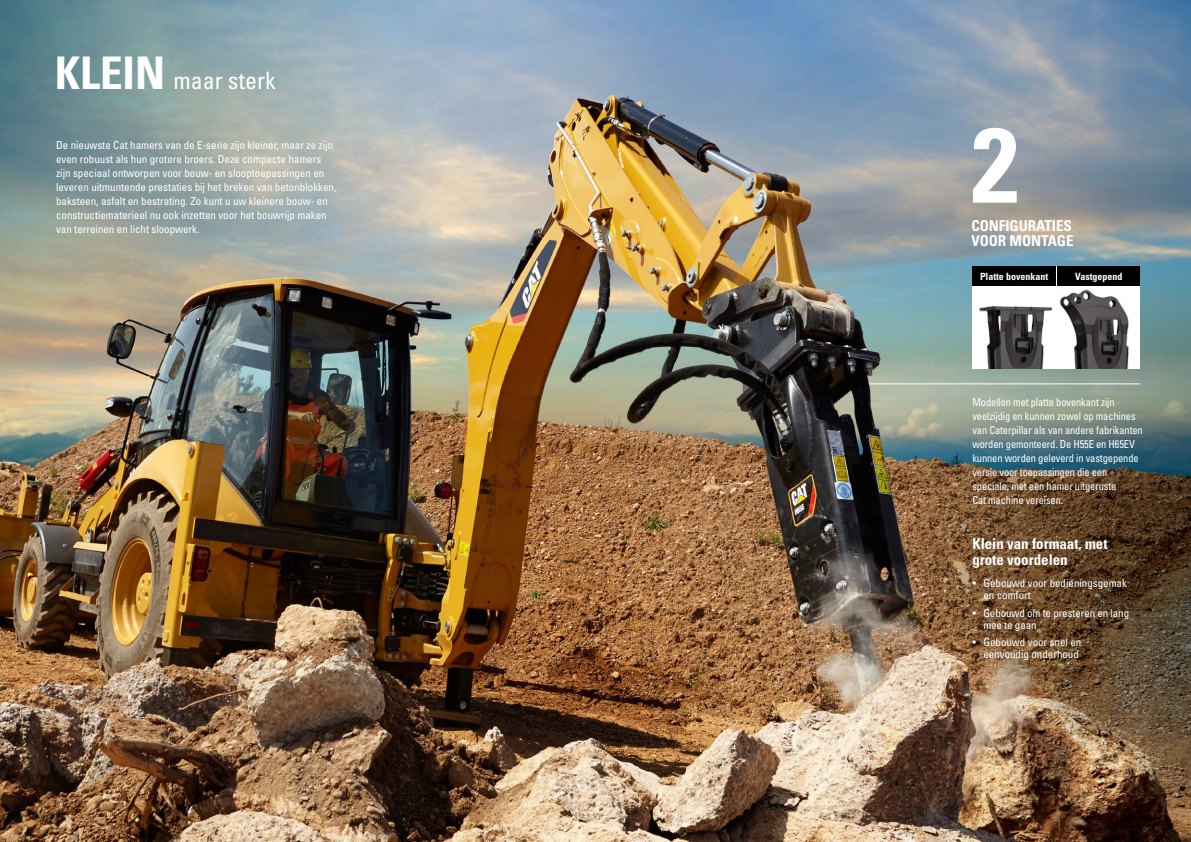
<style>
.page{position:relative;width:1191px;height:842px;background:#fff}
.page>*{position:absolute;margin:0;border:0;box-sizing:border-box;transform-origin:0 0}
.t1{font:700 condensed 105.8px "Univers LT Std";color:#fff}
.t2{font:condensed 24px "Univers LT Std";color:#fff}
.t3{font:700 condensed 15px/16px "Univers LT Std";color:#fff}
.t4{font:condensed 11px/14px "Univers LT Std";color:#fff}
.t5{font:condensed 11px/14px "Univers LT Std";color:#fff;scale:.95 1}
.t6{font:700 condensed 10px "Univers LT Std";color:#fff}
.s1{font-weight:700;font-size:45px}
</style>
<div class="page">
<img style="left:0;top:0;width:1191px;height:842px">
<div style="left:972px;top:267px;width:168px;height:102px;background:#fff"></div>
<img style="left:979px;top:306px;width:74px;height:63px">
<img style="left:1059px;top:289px;width:70px;height:80px">
<div style="left:972px;top:266px;width:84px;height:20px;background:#000"></div>
<div style="left:1057px;top:266px;width:83px;height:20px;background:#000"></div>
<hr style="left:869px;top:383px;width:271px;height:1px;background:#fff">
<h2 class="t2" style="left:55px;top:66px;width:222px"><span class="s1">KLEIN</span> maar sterk</h2>
<p class="t4" style="left:56px;top:138px;width:282px">De nieuwste Cat hamers van de E-serie zijn kleiner, maar ze zijn even robuust als hun grotere broers. Deze compacte hamers zijn speciaal ontworpen voor bouw- en slooptoepassingen en leveren uitmuntende prestaties bij het breken van betonblokken, baksteen, asfalt en bestrating. Zo kunt u uw kleinere bouw- en constructiematerieel nu ook inzetten voor het bouwrijp maken van terreinen en licht sloopwerk.</p>
<h1 class="t1" style="left:971px;top:100px;width:48px">2</h1>
<h3 class="t3" style="left:971px;top:218px;width:104px;line-height:15px">CONFIGURATIES<br>VOOR MONTAGE</h3>
<p class="t6" style="left:980px;top:270px;width:70px">Platte bovenkant</p>
<p class="t6" style="left:1075px;top:270px;width:49px">Vastgepend</p>
<p class="t5" style="left:972px;top:394px;width:181px">Modellen met platte bovenkant zijn veelzijdig en kunnen zowel op machines van Caterpillar als van andere fabrikanten worden gemonteerd. De H55E en H65EV kunnen worden geleverd in vastgepende versie voor toepassingen die een speciale, met een hamer uitgeruste<br>Cat machine vereisen.</p>
<h3 class="t3" style="left:972px;top:536px;width:137px">Klein van formaat, met grote voordelen</h3>
<p class="t4" style="left:983px;top:577px;width:145px;line-height:12px;text-indent:-11px">• Gebouwd voor bedieningsgemak en comfort</p>
<p class="t4" style="left:983px;top:606px;width:147px;line-height:12px;text-indent:-11px">• Gebouwd om te presteren en lang mee te gaan</p>
<p class="t4" style="left:972px;top:636px;width:110px;line-height:12px;text-align:right">• Gebouwd voor snel en eenvoudig onderhoud</p>
</div>
